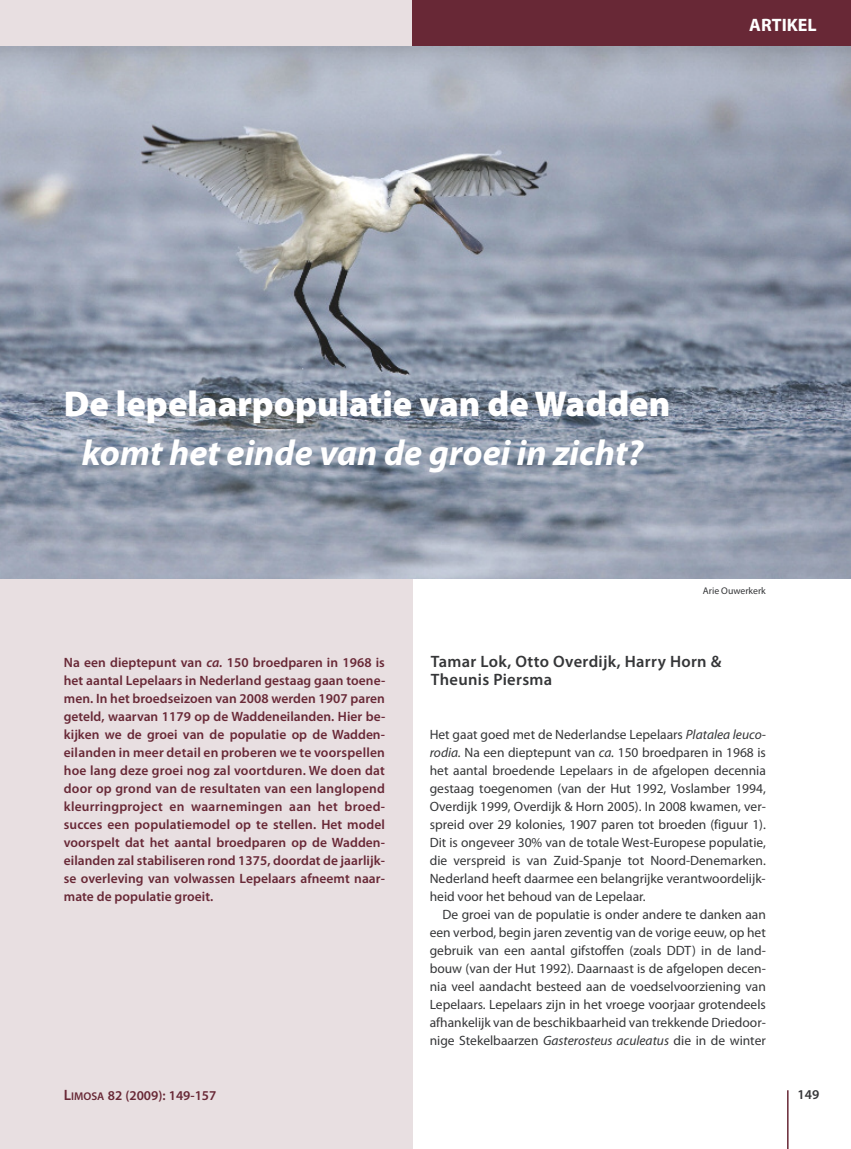
<style>
.page{position:relative;width:851px;height:1149px;background:#fff}
.page>*{position:absolute;margin:0;border:0;box-sizing:border-box;transform-origin:0 0}
.t1{font:900 36px "Myriad Pro";color:#fff}
.t2{font:italic 700 36px "Myriad Pro";color:#fff}
.t3{font:700 18px "Myriad Pro";color:#fff}
.t4{font:600 16.5px/18px "Myriad Pro";letter-spacing:.02em;color:#353638}
.t5{font:13.5px/18px "Myriad Pro";color:#353638;text-align:justify}
.t6{font:600 13.5px/18px "Myriad Pro";letter-spacing:.005em;color:#682836;text-align:justify}
.t7{font:600 13.5px "Myriad Pro";color:#353638}
.t8{font:9.75px "Myriad Pro";color:#353638}
.s1{font-style:italic}
.s2{font-size:15px}
.s3{font-size:11.25px}
</style>
<div class="page">
<hr style="left:787px;top:1089px;width:1px;height:59px;background:#682836">
<div style="left:0;top:0;width:412px;height:1148px;background:#e8dfe1"></div>
<div style="left:413px;top:0;width:437px;height:47px;background:#682836"></div>
<img style="left:0;top:46px;width:850px;height:532px">
<h2 class="t3" style="left:749px;top:18px;width:69px">ARTIKEL</h2>
<h1 class="t1" style="left:64px;top:390px;width:608px">De lepelaarpopulatie van de Wadden</h1>
<h1 class="t2" style="left:82px;top:440px;width:563px">komt het einde van de groei in zicht?</h1>
<p class="t8" style="left:702px;top:587px;width:64px">Arie Ouwerkerk</p>
<p class="t6" style="left:64px;top:654px;width:323px">Na een dieptepunt van <span class="s1">ca.</span> 150 broedparen in 1968 is het aantal Lepelaars in Nederland gestaag gaan toene&shy;men. In het broedseizoen van 2008 werden 1907 paren geteld, waarvan 1179 op de Waddeneilanden. Hier be&shy;kijken we de groei van de populatie op de Wadden - eilanden in meer detail en proberen we te voorspellen hoe lang deze groei nog zal voortduren. We doen dat door op grond van de resultaten van een langlopend kleurringproject en waarnemingen aan het broed&shy;succes een populatiemodel op te stellen. Het model voorspelt dat het aantal broedparen op de Wadden&shy;eilanden zal stabiliseren rond 1375, doordat de jaarlijk&shy;se overleving van volwassen Lepelaars afneemt naar&shy;mate de populatie groeit.</p>
<p class="t4" style="left:431px;top:653px;width:292px">Tamar Lok, Otto Overdijk, Harry Horn &amp;<br>Theunis Piersma</p>
<p class="t5" style="left:429px;top:726px;width:338px">Het gaat goed met de Nederlandse Lepelaars <span class="s1">Platalea leuco&shy;rodia.</span> Na een dieptepunt van <span class="s1">ca.</span> 150 broedparen in 1968 is het aantal broedende Lepelaars in de afgelopen decennia gestaag toegenomen (van der Hut 1992, Voslamber 1994, Overdijk 1999, Overdijk &amp; Horn 2005). In 2008 kwamen, ver&shy;spreid over 29 kolonies, 1907 paren tot broeden (figuur 1).<br>Dit is ongeveer 30% van de totale West-Europese populatie, die verspreid is van Zuid-Spanje tot Noord-Denemarken.<br>Nederland heeft daarmee een belangrijke verantwoordelijk&shy;heid voor het behoud van de Lepelaar.</p>
<p class="t5" style="left:429px;top:906px;width:337px;text-indent:13px">De groei van de populatie is onder andere te danken aan een verbod, begin jaren zeventig van de vorige eeuw, op het gebruik van een aantal gifstoffen (zoals DDT) in de land&shy;bouw (van der Hut 1992). Daarnaast is de afgelopen decen&shy;nia veel aandacht besteed aan de voedselvoorziening van Lepelaars. Lepelaars zijn in het vroege voorjaar grotendeels afhankelijk van de beschikbaarheid van trekkende Driedoor&shy;nige Stekelbaarzen <span class="s1">Gasterosteus aculeatus</span> die in de winter</p>
<p class="t6" style="left:64px;top:1087px;width:154px"><span class="s2">L</span><span class="s3">IMOSA</span> 82 (2009): 149-157</p>
<p class="t7" style="left:797px;top:1088px;width:23px">149</p>
</div>
